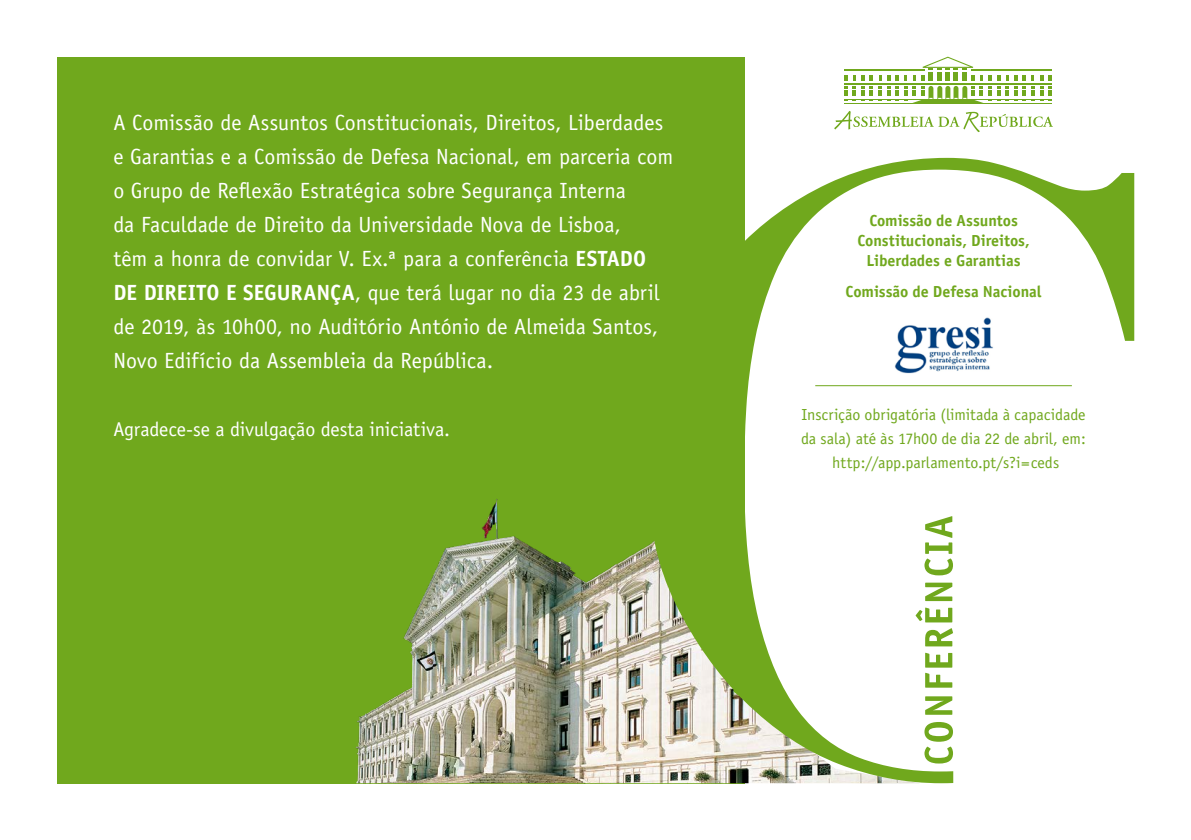
<style>
.page{position:relative;width:1191px;height:840px;background:#fff}
.page>*{position:absolute;margin:0;border:0;box-sizing:border-box;transform-origin:0 0}
.t1{font:22px/34px "Officina Sans";color:#fff}
.t2{font:20px "Officina Sans";letter-spacing:-.01em;color:#fff}
.t3{font:16px/24px "Officina Sans";letter-spacing:-.005em;color:#70a81d;text-align:center}
.t4{font:700 16px/20px "Officina Sans";letter-spacing:-.005em;color:#70a81d;text-align:center}
.s1{font-weight:700}
</style>
<div class="page">
<div style="left:57px;top:57px;width:687px;height:725px;background:#70a81d"></div>
<img style="left:355px;top:499px;width:293px;height:283px">
<svg style="left:834px;top:111px;width:219px;height:21px"></svg>
<svg style="left:870px;top:75px;width:11px;height:26px"></svg>
<svg style="left:844px;top:75px;width:20px;height:26px"></svg>
<svg style="left:997px;top:75px;width:11px;height:26px"></svg>
<svg style="left:1014px;top:75px;width:20px;height:26px"></svg>
<svg style="left:1040px;top:75px;width:11px;height:26px"></svg>
<svg style="left:887px;top:75px;width:104px;height:28px"></svg>
<hr style="left:844px;top:84px;width:207px;height:1px;background:#70a81d">
<hr style="left:844px;top:103px;width:207px;height:1px;background:#70a81d">
<hr style="left:844px;top:99px;width:207px;height:1px;background:#70a81d">
<div style="left:928px;top:72px;width:5px;height:9px;background:#70a81d"></div>
<div style="left:937px;top:72px;width:5px;height:9px;background:#70a81d"></div>
<div style="left:945px;top:72px;width:5px;height:9px;background:#70a81d"></div>
<div style="left:953px;top:72px;width:5px;height:9px;background:#70a81d"></div>
<div style="left:962px;top:72px;width:5px;height:9px;background:#70a81d"></div>
<svg style="left:922px;top:57px;width:51px;height:12px"></svg>
<hr style="left:844px;top:69px;width:80px;height:2px;background:#70a81d">
<hr style="left:971px;top:69px;width:80px;height:2px;background:#70a81d">
<svg style="left:648px;top:158px;width:486px;height:624px"></svg>
<svg style="left:924px;top:721px;width:29px;height:42px"></svg>
<svg style="left:925px;top:696px;width:27px;height:18px"></svg>
<svg style="left:925px;top:652px;width:27px;height:35px"></svg>
<svg style="left:915px;top:607px;width:38px;height:39px"></svg>
<svg style="left:925px;top:582px;width:27px;height:18px"></svg>
<svg style="left:924px;top:516px;width:29px;height:59px"></svg>
<hr style="left:815px;top:385px;width:256px;height:1px;background:#70a81d">
<img style="left:892px;top:314px;width:103px;height:61px">
<p class="t1" style="left:113px;top:105px;width:561px">A Comissão de Assuntos Constitucionais, Direitos, Liberdades e Garantias e a Comissão de Defesa Nacional, em parceria com o Grupo de Reflexão Estratégica sobre Segurança Interna<br>da Faculdade de Direito da Universidade Nova de Lisboa,<br>têm a honra de convidar V. Ex.ª para a conferência <span class="s1">ESTADO DE DIREITO E SEGURANÇA</span>, que terá lugar no dia 23 de abril de 2019, às 10h00, no Auditório António de Almeida Santos, Novo Edifício da Assembleia da República.</p>
<p class="t2" style="left:113px;top:417px;width:338px">Agradece-se a divulgação desta iniciativa.</p>
<p class="t4" style="left:857px;top:210px;width:174px">Comissão de Assuntos<br>Constitucionais, Direitos,<br>Liberdades e Garantias</p>
<p class="t4" style="left:845px;top:281px;width:197px">Comissão de Defesa Nacional</p>
<p class="t3" style="left:801px;top:402px;width:286px">Inscrição obrigatória (limitada à capacidade da sala) até às 17h00 de dia 22 de abril, em: http://app.parlamento.pt/s?i=ceds</p>
</div>
